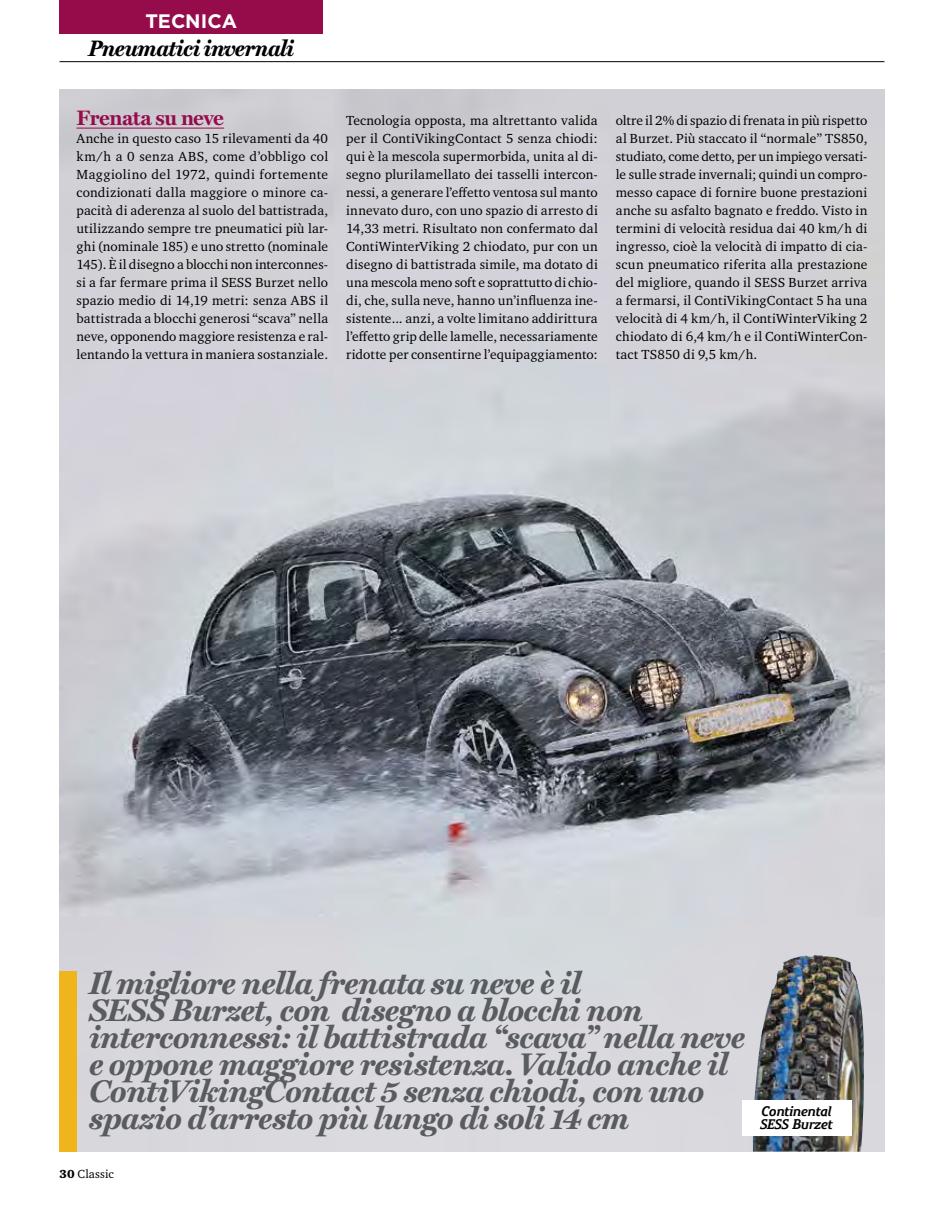
<style>
.page{position:relative;width:944px;height:1212px;background:#fff}
.page>*{position:absolute;margin:0;border:0;box-sizing:border-box;transform-origin:0 0}
.t1{font:italic 700 31.5px/27px "Miller Text";letter-spacing:-.015em;color:#585b5f}
.t2{font:italic 700 22.5px "Miller Text";letter-spacing:-.03em;color:#000}
.t3{font:700 21px "Miller Text";letter-spacing:-.02em;color:#960c4b}
.t4{font:700 19.5px "Gotham";color:#fff}
.t5{font:13.5px/18px "Charter ITC Std";letter-spacing:.015em;color:#000;text-align:justify}
.t6{font:italic 700 13.5px/13.5px "Precious Serif";letter-spacing:-.04em;color:#000}
.t7{font:12px "Charter ITC Std";letter-spacing:.015em;color:#000}
.s1{font-weight:900}
</style>
<div class="page">
<hr style="left:60px;top:61px;width:824px;height:1px;background:#000">
<div style="left:60px;top:0;width:263px;height:34px;background:#960c4b"></div>
<img style="left:60px;top:89px;width:824px;height:1062px">
<div style="left:60px;top:971px;width:17px;height:180px;background:#f0b51c"></div>
<hr style="left:77px;top:128px;width:147px;height:1px;background:#960c4b">
<img style="left:753px;top:955px;width:112px;height:196px">
<div style="left:742px;top:1100px;width:109px;height:36px;background:#fff"></div>
<h3 class="t4" style="left:145px;top:9px;width:93px">TECNICA</h3>
<h2 class="t2" style="left:88px;top:35px;width:207px">Pneumatici invernali</h2>
<h3 class="t3" style="left:77px;top:106px;width:149px">Frenata su neve</h3>
<p class="t5" style="left:77px;top:129px;width:253px">Anche in questo caso 15 rilevamenti da 40 km/h a 0 senza ABS, come d’obbligo col Maggiolino del 1972, quindi fortemente condizionati dalla maggiore o minore ca&shy;pacità di aderenza al suolo del battistrada, utilizzando sempre tre pneumatici più lar&shy;ghi (nominale 185) e uno stretto (nominale 145). È il disegno a blocchi non interconnes&shy;si a far fermare prima il SESS Burzet nello spazio medio di 14,19 metri: senza ABS il battistrada a blocchi generosi “scava” nella neve, opponendo maggiore resistenza e ral&shy;lentando la vettura in maniera sostanziale.</p>
<p class="t5" style="left:346px;top:111px;width:253px">Tecnologia opposta, ma altrettanto valida per il ContiVikingContact 5 senza chiodi: qui è la mescola supermorbida, unita al di&shy;segno plurilamellato dei tasselli intercon&shy;nessi, a generare l’effetto ventosa sul manto innevato duro, con uno spazio di arresto di 14,33 metri. Risultato non confermato dal ContiWinterViking 2 chiodato, pur con un disegno di battistrada simile, ma dotato di una mescola meno soft e soprattutto di chio&shy;di, che, sulla neve, hanno un’influenza ine&shy;sistente... anzi, a volte limitano addirittura l’effetto grip delle lamelle, necessariamente ridotte per consentirne l’equipaggiamento:</p>
<p class="t5" style="left:616px;top:111px;width:253px">oltre il 2% di spazio di frenata in più rispetto al Burzet. Più staccato il “normale” TS850, studiato, come detto, per un impiego versati&shy;le sulle strade invernali; quindi un compro&shy;messo capace di fornire buone prestazioni anche su asfalto bagnato e freddo. Visto in termini di velocità residua dai 40 km/h di ingresso, cioè la velocità di impatto di cia&shy;scun pneumatico riferita alla prestazione del migliore, quando il SESS Burzet arriva a fermarsi, il ContiVikingContact 5 ha una velocità di 4 km/h, il ContiWinterViking 2 chiodato di 6,4 km/h e il ContiWinterCon&shy;tact TS850 di 9,5 km/h.</p>
<p class="t1" style="left:89px;top:970px;width:658px">Il migliore nella frenata su neve è il<br>SESS Burzet, con disegno a blocchi non interconnessi: il battistrada “scava” nella neve e oppone maggiore resistenza. Valido anche il ContiVikingContact 5 senza chiodi, con uno spazio d’arresto più lungo di soli 14 cm</p>
<p class="t7" style="left:60px;top:1167px;width:56px"><span class="s1">30</span> Classic</p>
<p class="t6" style="left:761px;top:1104px;width:74px">Continental<br>SESS Burzet</p>
</div>
